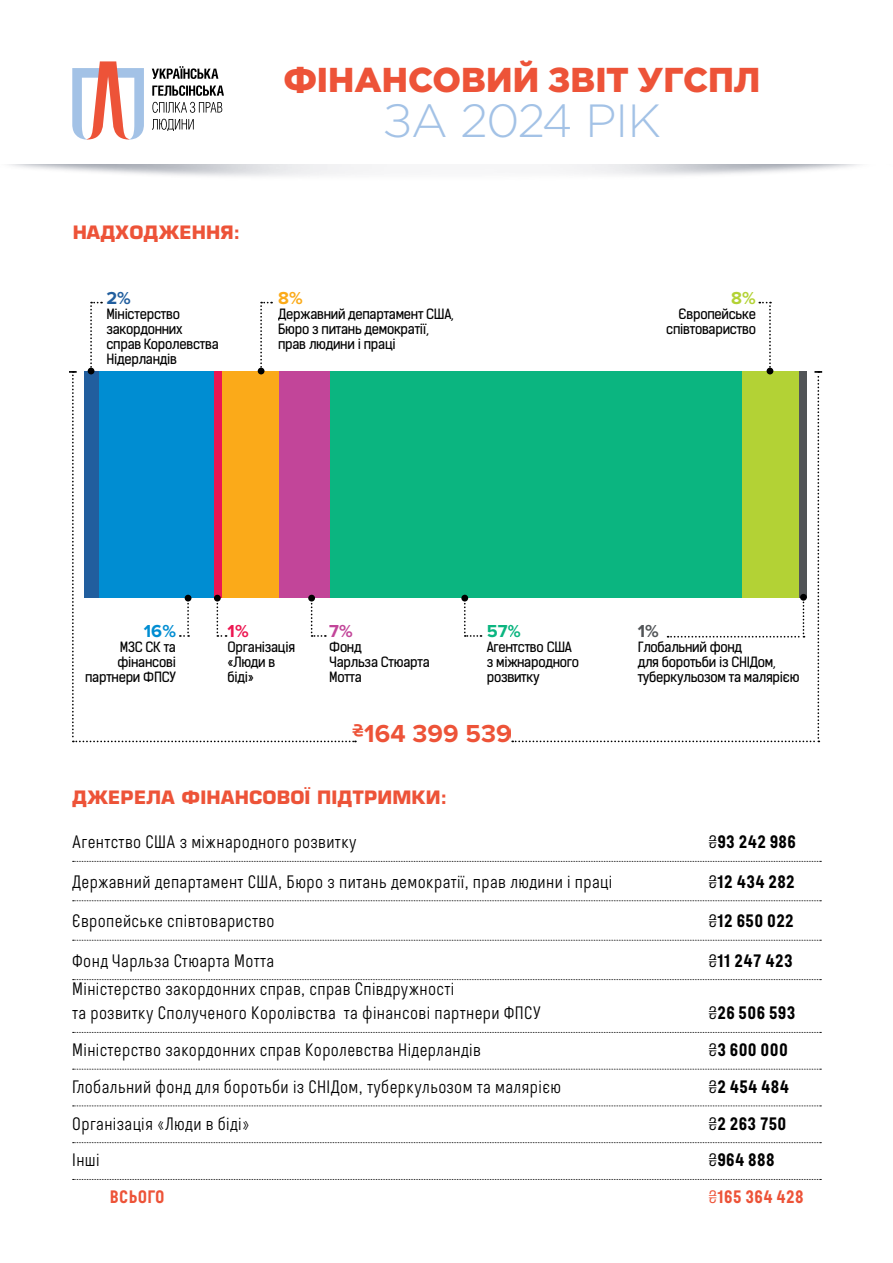
<style>
.page{position:relative;width:893px;height:1263px;background:#fff}
.page>*{position:absolute;margin:0;border:0;box-sizing:border-box;transform-origin:0 0}
.t1{font:300 46.5px "Gotham Pro";letter-spacing:-.025em;color:#a3c2e6}
.t2{font:900 34.5px "Gotham Pro";color:#ed5338}
.t3{font:700 25.5px "Proxima Nova";letter-spacing:.005em;color:#ed5338}
.Basic_TXT{font:300 18px/24px "Bond 4 F";letter-spacing:.02em;color:#000}
.Basic_TXT-2{font:700 18px "Bond 4 F";letter-spacing:.02em;color:#000}
.Podzagolovok_RED{font:700 18px "Europe C";letter-spacing:.005em;color:#ed5338}
.Basic_TXT-3{font:700 18px "Bond 4 F";letter-spacing:.02em;color:#ed5338}
.t4{font:700 18px "Proxima Nova";color:#008dd2}
.t5{font:700 18px "Proxima Nova";color:#0bb580}
.t6{font:700 18px "Proxima Nova";color:#ed1651}
.t7{font:700 18px "Proxima Nova";color:#fbaa19}
.t8{font:700 18px "Proxima Nova";color:#515457}
.t9{font:700 18px "Proxima Nova";color:#b3d235}
.t10{font:700 18px "Proxima Nova";color:#c24599}
.t11{font:700 18px "Proxima Nova";color:#215e9e}
.t12{font:13.5px/15px "Kelson Sans Regular RU";letter-spacing:-.02em;color:#000}
.s1{font-weight:300}
</style>
<div class="page">
<svg style="left:73px;top:861px;width:748px;height:1px"></svg>
<svg style="left:73px;top:900px;width:748px;height:1px"></svg>
<svg style="left:73px;top:940px;width:748px;height:1px"></svg>
<svg style="left:73px;top:979px;width:748px;height:1px"></svg>
<svg style="left:73px;top:1032px;width:748px;height:1px"></svg>
<svg style="left:73px;top:1069px;width:748px;height:1px"></svg>
<svg style="left:73px;top:1105px;width:748px;height:1px"></svg>
<svg style="left:73px;top:1142px;width:748px;height:1px"></svg>
<svg style="left:73px;top:1179px;width:748px;height:1px"></svg>
<svg style="left:72px;top:61px;width:72px;height:79px"></svg>
<svg style="left:152px;top:119px;width:42px;height:12px"></svg>
<svg style="left:152px;top:102px;width:70px;height:11px"></svg>
<svg style="left:152px;top:85px;width:72px;height:11px"></svg>
<svg style="left:152px;top:66px;width:66px;height:13px"></svg>
<div style="left:330px;top:371px;width:412px;height:227px;background:#0bb580"></div>
<svg style="left:464px;top:597px;width:17px;height:40px"></svg>
<div style="left:461px;top:595px;width:7px;height:6px;background:#000;border-radius:50%"></div>
<svg style="left:69px;top:302px;width:287px;height:440px"></svg>
<svg style="left:512px;top:302px;width:310px;height:440px"></svg>
<p class="Podzagolovok_RED" style="left:72px;top:221px;width:170px">НАДХОДЖЕННЯ:</p>
<p class="t11" style="left:106px;top:287px;width:26px">2%</p>
<p class="t12" style="left:106px;top:306px;width:114px">Міністерство закордонних справ Королевства<br>Нідерландів</p>
<h2 class="t2" style="left:284px;top:59px;width:478px">ФІНАНСОВИЙ ЗВІТ УГСПЛ</h2>
<h1 class="t1" style="left:383px;top:95px;width:279px">ЗА 2024 РІК</h1>
<p class="t7" style="left:278px;top:287px;width:26px">8%</p>
<p class="t12" style="left:278px;top:306px;width:177px">Державний департамент США,<br>Бюро з питань демократії, прав людини і праці</p>
<p class="t9" style="left:731px;top:287px;width:26px">8%</p>
<p class="t12" style="left:666px;top:306px;width:91px;text-align:right">Європейське співтовариство</p>
<p class="t4" style="left:144px;top:621px;width:34px">16%</p>
<p class="t12" style="left:85px;top:640px;width:92px;text-align:right">МЗС СК та фінансові партнери ФПСУ</p>
<p class="t6" style="left:227px;top:621px;width:23px">1%</p>
<p class="t12" style="left:227px;top:640px;width:69px">Організація «Люди в біді»</p>
<p class="t10" style="left:329px;top:621px;width:25px">7%</p>
<p class="t12" style="left:329px;top:640px;width:102px">Фонд<br>Чарльза Стюарта<br>Мотта</p>
<p class="t5" style="left:487px;top:621px;width:36px">57%</p>
<p class="t12" style="left:487px;top:640px;width:94px">Агентство США з міжнародного розвитку</p>
<h3 class="t3" style="left:353px;top:719px;width:161px"><sup>₴</sup>164 399 539</h3>
<p class="t8" style="left:638px;top:621px;width:23px">1%</p>
<p class="t12" style="left:638px;top:640px;width:163px">Глобальний фонд<br>для боротьби із СНІДом, туберкульозом та малярією</p>
<p class="Podzagolovok_RED" style="left:72px;top:786px;width:376px">ДЖЕРЕЛА ФІНАНСОВОЇ ПІДТРИМКИ:</p>
<p class="Basic_TXT" style="left:72px;top:830px;width:286px">Агентство США з міжнародного розвитку</p>
<p class="Basic_TXT-2" style="left:708px;top:831px;width:89px"><span class="s1">₴</span>93 242 986</p>
<p class="Basic_TXT" style="left:72px;top:870px;width:541px">Державний департамент США, Бюро з питань демократії, прав людини і праці</p>
<p class="Basic_TXT-2" style="left:708px;top:870px;width:88px"><span class="s1">₴</span>12 434 282</p>
<p class="Basic_TXT" style="left:72px;top:909px;width:204px">Європейське співтовариство</p>
<p class="Basic_TXT-2" style="left:708px;top:910px;width:87px"><span class="s1">₴</span>12 650 022</p>
<p class="Basic_TXT" style="left:72px;top:949px;width:203px">Фонд Чарльза Стюарта Мотта</p>
<p class="Basic_TXT-2" style="left:708px;top:949px;width:86px"><span class="s1">₴</span>11 247 423</p>
<p class="Basic_TXT" style="left:72px;top:977px;width:470px">Міністерство закордонних справ, справ Співдружності<br>та розвитку Сполученого Королівства та фінансові партнери ФПСУ</p>
<p class="Basic_TXT-2" style="left:708px;top:1002px;width:89px"><span class="s1">₴</span>26 506 593</p>
<p class="Basic_TXT" style="left:72px;top:1038px;width:410px">Міністерство закордонних справ Королевства Нідерландів</p>
<p class="Basic_TXT-2" style="left:708px;top:1039px;width:81px"><span class="s1">₴</span>3 600 000</p>
<p class="Basic_TXT" style="left:72px;top:1075px;width:490px">Глобальний фонд для боротьби із СНІДом, туберкульозом та малярією</p>
<p class="Basic_TXT-2" style="left:708px;top:1075px;width:82px"><span class="s1">₴</span>2 454 484</p>
<p class="Basic_TXT" style="left:72px;top:1112px;width:179px">Організація «Люди в біді»</p>
<p class="Basic_TXT-2" style="left:708px;top:1112px;width:80px"><span class="s1">₴</span>2 263 750</p>
<p class="Basic_TXT" style="left:72px;top:1148px;width:29px">Інші</p>
<p class="Basic_TXT-2" style="left:708px;top:1149px;width:68px"><span class="s1">₴</span>964 888</p>
<p class="Basic_TXT-3" style="left:110px;top:1186px;width:56px">ВСЬОГО</p>
<p class="Basic_TXT-3" style="left:708px;top:1186px;width:97px"><span class="s1">₴</span>165 364 428</p>
</div>
